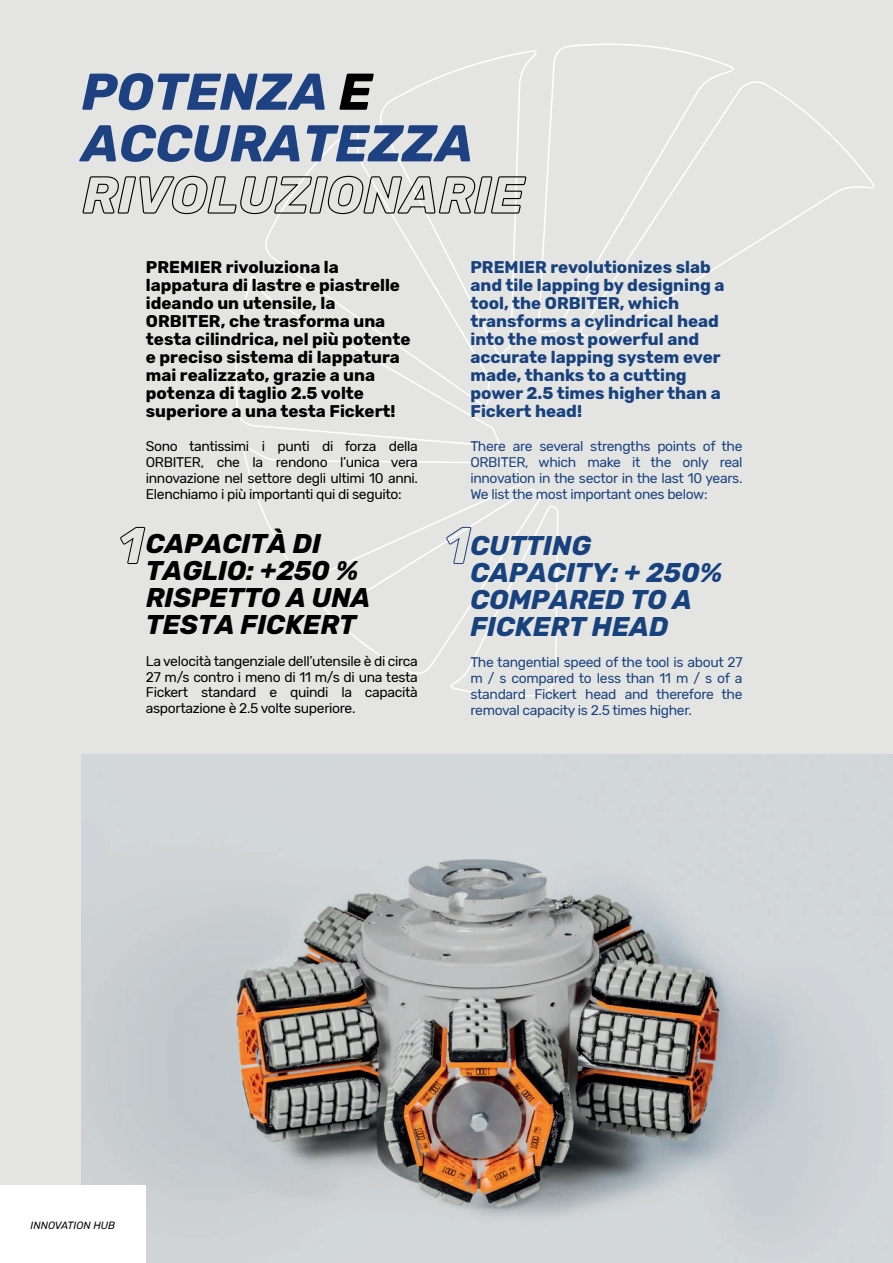
<style>
.page{position:relative;width:893px;height:1263px;background:#e4e5e3}
.page>*{position:absolute;margin:0;border:0;box-sizing:border-box;transform-origin:0 0}
.t1{font:italic 700 51.6px/51.6px "Rubik";color:#1d4181}
.t2{font:italic 700 27px/27px "Rubik";color:#000001}
.t3{font:italic 700 27px/27px "Rubik";color:#18427e}
.t4{font:700 16.95px/18px "Rubik";color:#000001}
.t5{font:700 16.95px/18px "Rubik";color:#18427e}
.t6{font:13.95px/15.9px "Rubik";letter-spacing:-.025em;color:#000001;text-align:justify}
.t7{font:13.95px/15.9px "Rubik";letter-spacing:-.025em;color:#18427e;text-align:justify}
.t8{font:italic 10.5px "Rubik";color:#000001}
.s1{color:#000001}
</style>
<div class="page">
<svg style="left:538px;top:43px;width:196px;height:290px"></svg>
<svg style="left:380px;top:50px;width:157px;height:306px"></svg>
<svg style="left:265px;top:123px;width:227px;height:153px"></svg>
<svg style="left:235px;top:276px;width:265px;height:170px"></svg>
<svg style="left:578px;top:77px;width:297px;height:264px"></svg>
<img style="left:82px;top:754px;width:811px;height:509px">
<svg style="left:82px;top:175px;width:445px;height:40px"></svg>
<svg style="left:120px;top:526px;width:25px;height:38px"></svg>
<svg style="left:243px;top:446px;width:316px;height:251px"></svg>
<div style="left:0;top:1185px;width:146px;height:78px;background:#fff"></div>
<h1 class="t1" style="left:82px;top:68px;width:393px">POTENZA <span class="s1">E<br></span>ACCURATEZZA</h1>
<p class="t4" style="left:146px;top:259px;width:266px">PREMIER rivoluziona la lappatura di lastre e piastrelle ideando un utensile, la<br>ORBITER, che trasforma una testa cilindrica, nel più potente e preciso sistema di lappatura mai realizzato, grazie a una potenza di taglio 2.5 volte superiore a una testa Fickert!</p>
<p class="t6" style="left:146px;top:439px;width:274px">Sono tantissimi i punti di forza della ORBITER, che la rendono l’unica vera innovazione nel settore degli ultimi 10 anni.<br>Elenchiamo i più importanti qui di seguito:</p>
<h2 class="t2" style="left:146px;top:531px;width:226px">CAPACITÀ DI<br>TAGLIO: +250 %<br>RISPETTO A UNA<br>TESTA FICKERT</h2>
<p class="t6" style="left:146px;top:653px;width:274px">La velocità tangenziale dell’utensile è di circa 27 m/s contro i meno di 11 m/s di una testa Fickert standard e quindi la capacità asportazione è 2.5 volte superiore.</p>
<p class="t5" style="left:470px;top:259px;width:256px">PREMIER revolutionizes slab and tile lapping by designing a tool, the ORBITER, which transforms a cylindrical head into the most powerful and accurate lapping system ever made, thanks to a cutting power 2.5 times higher than a<br>Fickert head!</p>
<p class="t7" style="left:470px;top:439px;width:274px">There are several strengths points of the ORBITER, which make it the only real innovation in the sector in the last 10 years.<br>We list the most important ones below:</p>
<h2 class="t3" style="left:470px;top:533px;width:254px">CUTTING<br>CAPACITY: + 250%<br>COMPARED TO A<br>FICKERT HEAD</h2>
<p class="t7" style="left:470px;top:655px;width:274px">The tangential speed of the tool is about 27 m / s compared to less than 11 m / s of a standard Fickert head and therefore the removal capacity is 2.5 times higher.</p>
<p class="t8" style="left:31px;top:1219px;width:86px">INNOVATION HUB</p>
</div>
